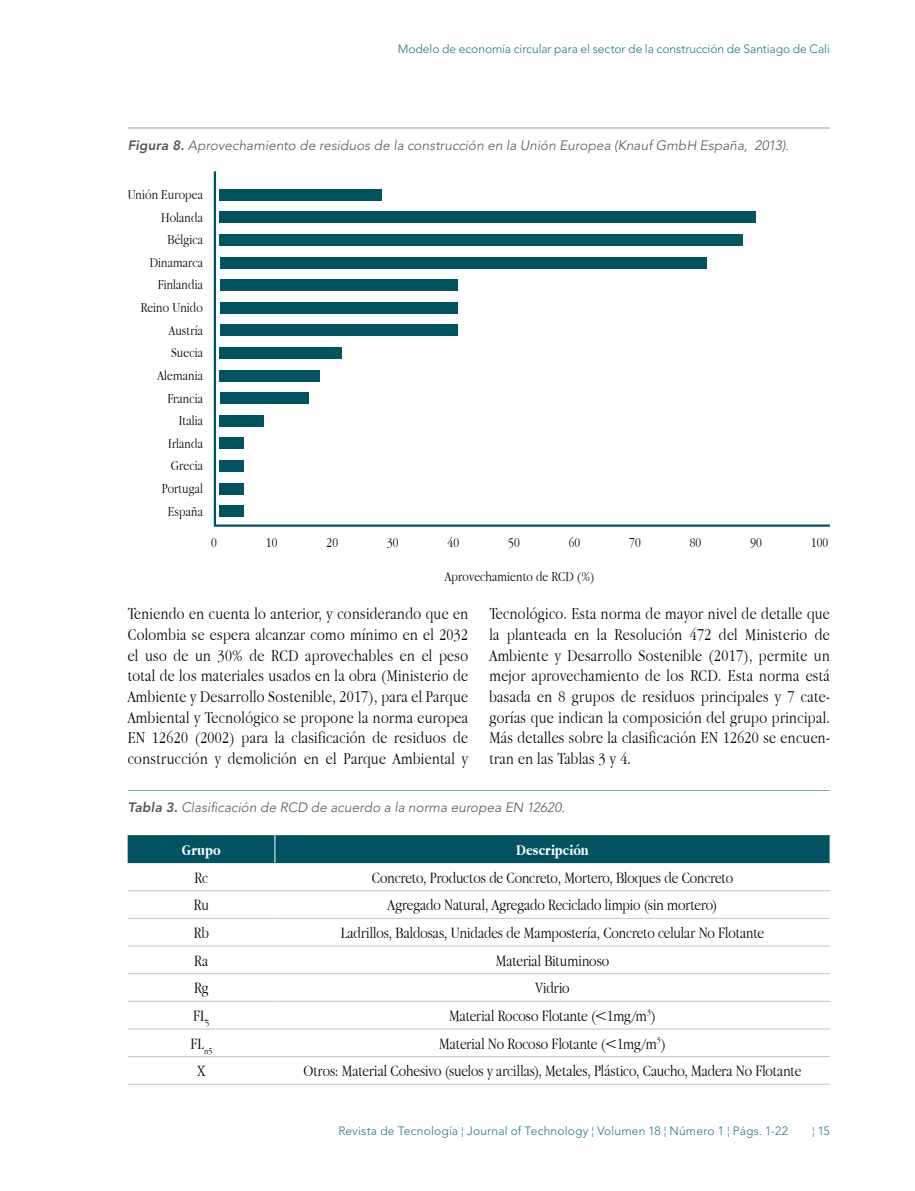
<style>
.page{position:relative;width:915px;height:1191px;background:#fff}
.page>*{position:absolute;margin:0;border:0;box-sizing:border-box;transform-origin:0 0}
.t1{font:300 17.25px/20.7px "Apple Garamond";letter-spacing:.02em;color:#000;text-align:justify}
.t2{font:300 16.5px "Apple Garamond";letter-spacing:-.005em;color:#000}
.t3{font:700 15.75px "Apple Garamond";letter-spacing:.005em;color:#fff}
.t4{font:300 14.25px/22.6px "Apple Garamond";letter-spacing:.01em;color:#000;text-align:right}
.t5{font:italic 300 13.5px "Avenir LT Std";letter-spacing:.005em;color:#575756}
.t6{font:300 12px "Avenir LT Std";letter-spacing:.005em;color:#207781}
.s1{font-weight:800}
</style>
<div class="page">
<hr style="left:128px;top:128px;width:701px;height:1px;background:#81abb1">
<svg style="left:213px;top:171px;width:617px;height:356px"></svg>
<div style="left:219px;top:505px;width:25px;height:12px;background:#005360"></div>
<div style="left:219px;top:482px;width:25px;height:12px;background:#005360"></div>
<div style="left:219px;top:460px;width:25px;height:12px;background:#005360"></div>
<div style="left:219px;top:437px;width:25px;height:12px;background:#005360"></div>
<div style="left:219px;top:415px;width:45px;height:11px;background:#005360"></div>
<div style="left:219px;top:392px;width:89px;height:12px;background:#005360"></div>
<div style="left:219px;top:370px;width:101px;height:11px;background:#005360"></div>
<div style="left:219px;top:347px;width:123px;height:12px;background:#005360"></div>
<div style="left:219px;top:324px;width:238px;height:12px;background:#005360"></div>
<div style="left:219px;top:302px;width:238px;height:12px;background:#005360"></div>
<div style="left:219px;top:279px;width:238px;height:12px;background:#005360"></div>
<div style="left:219px;top:257px;width:487px;height:11px;background:#005360"></div>
<div style="left:219px;top:234px;width:523px;height:12px;background:#005360"></div>
<div style="left:219px;top:212px;width:536px;height:11px;background:#005360"></div>
<div style="left:219px;top:189px;width:163px;height:12px;background:#005360"></div>
<hr style="left:128px;top:790px;width:701px;height:1px;background:#81abb1">
<div style="left:128px;top:835px;width:702px;height:28px;background:#005360"></div>
<hr style="left:128px;top:890px;width:147px;height:1px;background:#b5cdd1">
<hr style="left:275px;top:890px;width:554px;height:1px;background:#b5cdd1">
<hr style="left:128px;top:918px;width:147px;height:1px;background:#b5cdd1">
<hr style="left:275px;top:918px;width:554px;height:1px;background:#b5cdd1">
<hr style="left:128px;top:945px;width:147px;height:1px;background:#b5cdd1">
<hr style="left:275px;top:945px;width:554px;height:1px;background:#b5cdd1">
<hr style="left:128px;top:973px;width:147px;height:1px;background:#b5cdd1">
<hr style="left:275px;top:973px;width:554px;height:1px;background:#b5cdd1">
<hr style="left:128px;top:1001px;width:147px;height:1px;background:#b5cdd1">
<hr style="left:275px;top:1001px;width:554px;height:1px;background:#b5cdd1">
<hr style="left:128px;top:1028px;width:147px;height:1px;background:#b5cdd1">
<hr style="left:275px;top:1028px;width:554px;height:1px;background:#b5cdd1">
<hr style="left:128px;top:1056px;width:147px;height:1px;background:#b5cdd1">
<hr style="left:275px;top:1056px;width:554px;height:1px;background:#b5cdd1">
<hr style="left:128px;top:1084px;width:147px;height:1px;background:#b5cdd1">
<hr style="left:275px;top:1084px;width:554px;height:1px;background:#b5cdd1">
<p class="t6" style="left:397px;top:42px;width:433px">Modelo de economía circular para el sector de la construcción de Santiago de Cali</p>
<p class="t5" style="left:128px;top:137px;width:662px"><span class="s1">Figura 8.</span> Aprovechamiento de residuos de la construcción en la Unión Europea (Knauf GmbH España, 2013).</p>
<p class="t4" style="left:128px;top:183px;width:77px">Unión Europea<br>Holanda<br>Bélgica<br>Dinamarca<br>Finlandia<br>Reino Unido<br>Austría<br>Suecia<br>Alemania<br>Francia<br>Italia<br>Irlanda<br>Grecia<br>Portugal<br>España</p>
<p class="t4" style="left:211px;top:531px;width:7px">0</p>
<p class="t4" style="left:266px;top:531px;width:13px">10</p>
<p class="t4" style="left:326px;top:531px;width:13px">20</p>
<p class="t4" style="left:387px;top:531px;width:13px">30</p>
<p class="t4" style="left:447px;top:531px;width:13px">40</p>
<p class="t4" style="left:508px;top:531px;width:13px">50</p>
<p class="t4" style="left:568px;top:531px;width:13px">60</p>
<p class="t4" style="left:629px;top:531px;width:13px">70</p>
<p class="t4" style="left:689px;top:531px;width:13px">80</p>
<p class="t4" style="left:750px;top:531px;width:13px">90</p>
<p class="t4" style="left:810px;top:531px;width:19px">100</p>
<p class="t4" style="left:445px;top:564px;width:151px">Aprovechamiento de RCD (%)</p>
<p class="t1" style="left:128px;top:603px;width:342px">Teniendo en cuenta lo anterior, y considerando que en Colombia se espera alcanzar como mínimo en el 2032 el uso de un 30% de RCD aprovechables en el peso total de los materiales usados en la obra (Ministerio de Ambiente y Desarrollo Sostenible, 2017), para el Parque Ambiental y Tecnológico se propone la norma europea EN 12620 (2002) para la clasificación de residuos de construcción y demolición en el Parque Ambiental y</p>
<p class="t1" style="left:489px;top:603px;width:342px">Tecnológico. Esta norma de mayor nivel de detalle que la planteada en la Resolución 472 del Ministerio de Ambiente y Desarrollo Sostenible (2017), permite un mejor aprovechamiento de los RCD. Esta norma está basada en 8 grupos de residuos principales y 7 cate&shy;gorías que indican la composición del grupo principal.<br>Más detalles sobre la clasificación EN 12620 se encuen&shy;tran en las Tablas 3 y 4.</p>
<p class="t5" style="left:128px;top:799px;width:439px"><span class="s1">Tabla 3.</span> Clasificación de RCD de acuerdo a la norma europea EN 12620.</p>
<p class="t3" style="left:182px;top:840px;width:40px">Grupo</p>
<p class="t3" style="left:516px;top:840px;width:74px">Descripción</p>
<p class="t2" style="left:194px;top:867px;width:15px">Rc</p>
<p class="t2" style="left:372px;top:867px;width:362px">Concreto, Productos de Concreto, Mortero, Bloques de Concreto</p>
<p class="t2" style="left:194px;top:895px;width:16px">Ru</p>
<p class="t2" style="left:387px;top:895px;width:331px">Agregado Natural, Agregado Reciclado limpio (sin mortero)</p>
<p class="t2" style="left:194px;top:923px;width:17px">Rb</p>
<p class="t2" style="left:341px;top:923px;width:424px">Ladrillos, Baldosas, Unidades de Mampostería, Concreto celular No Flotante</p>
<p class="t2" style="left:194px;top:950px;width:16px">Ra</p>
<p class="t2" style="left:495px;top:950px;width:115px">Material Bituminoso</p>
<p class="t2" style="left:194px;top:978px;width:16px">Rg</p>
<p class="t2" style="left:535px;top:978px;width:36px">Vidrio</p>
<p class="t2" style="left:193px;top:1006px;width:18px">FL<sub>5</sub></p>
<p class="t2" style="left:449px;top:1006px;width:208px">Material Rocoso Flotante (&lt;1mg/m<sup>3</sup>)</p>
<p class="t2" style="left:190px;top:1033px;width:23px">FL<sub>n5</sub></p>
<p class="t2" style="left:439px;top:1033px;width:228px">Material No Rocoso Flotante (&lt;1mg/m<sup>3</sup>)</p>
<p class="t2" style="left:197px;top:1061px;width:10px">X</p>
<p class="t2" style="left:303px;top:1061px;width:499px">Otros: Material Cohesivo (suelos y arcillas), Metales, Plástico, Caucho, Madera No Flotante</p>
<p class="t6" style="left:338px;top:1123px;width:451px">Revista de Tecnología ¦ Journal of Technology ¦ Volumen 18 ¦ Número 1 ¦ Págs. 1-22</p>
<p class="t6" style="left:811px;top:1123px;width:19px">¦ 15</p>
</div>
